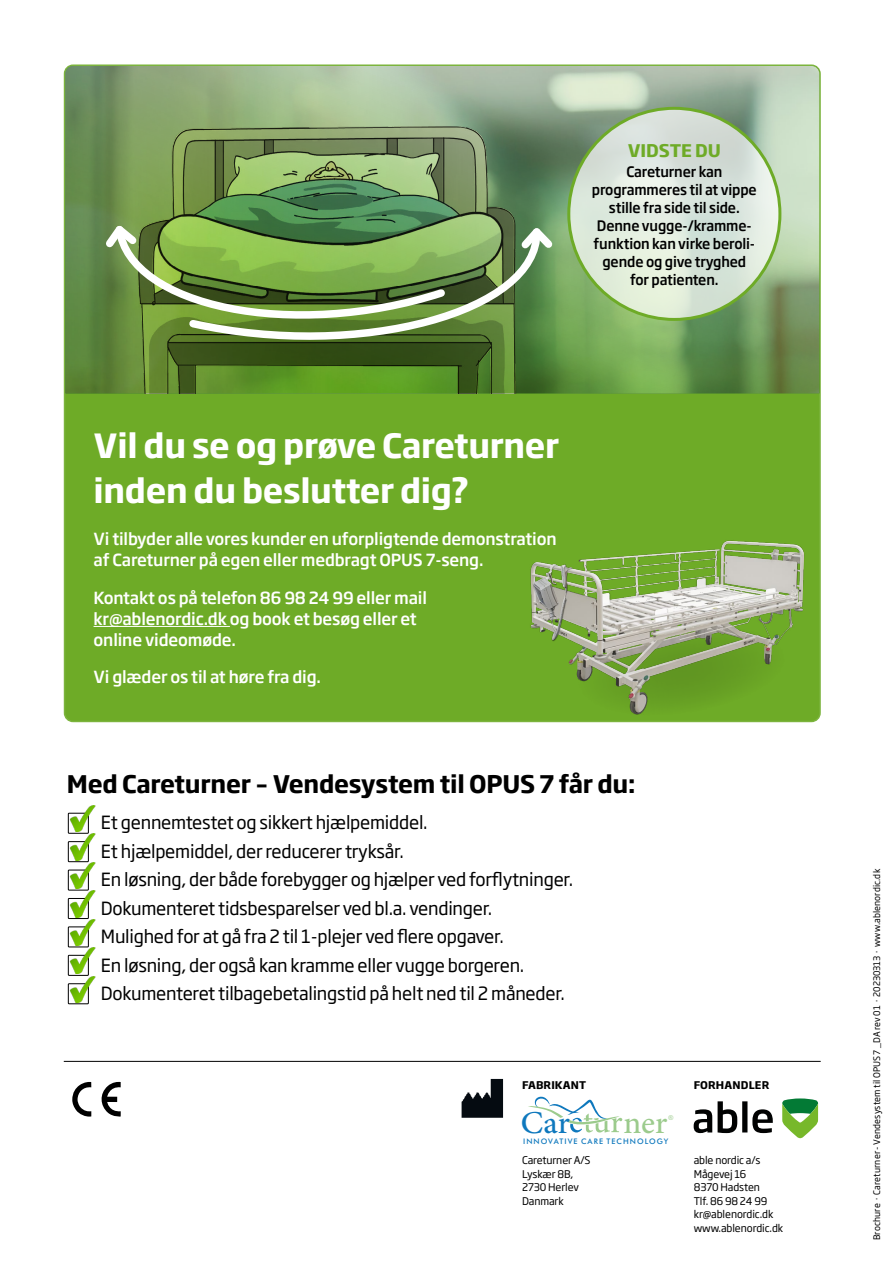
<style>
.page{position:relative;width:893px;height:1263px;background:#fff}
.page>*{position:absolute;margin:0;border:0;box-sizing:border-box;transform-origin:0 0}
.t1{font:44.7px "Adobe Arabic";color:#0e78bd}
.t2{font:700 33px/45px "Soho Gothic Pro";letter-spacing:-.01em;color:#fff}
.t3{font:700 24px "Soho Gothic Pro";letter-spacing:-.01em;color:#000}
.t4{font:18px/28.5px "Soho Gothic Pro";letter-spacing:-.015em;color:#000}
.t5{font:700 17.25px "Soho Gothic Pro";letter-spacing:-.01em;color:#6eab27}
.t6{font:500 16.5px/21px "Soho Gothic Pro";letter-spacing:-.01em;color:#fff}
.t7{font:500 14.25px/18px "Soho Gothic Pro";letter-spacing:-.01em;color:#000;text-align:center;scale:.95 1}
.t8{font:10.5px/13.5px "Soho Gothic Pro";letter-spacing:-.01em;color:#000}
.t9{font:700 10.5px "Soho Gothic Pro";letter-spacing:.015em;color:#000}
.t10{font:9px "Soho Gothic Pro";letter-spacing:.015em;color:#000;scale:.95 1}
.t11{font:500 7.65px "Futura BT";letter-spacing:.135em;color:#0e78bd}
.t12{font:6.6px "Arial";color:#9ccb8d}
.s1{color:#9ccb8d}
</style>
<div class="page">
<svg style="left:72px;top:1082px;width:19px;height:34px"></svg>
<svg style="left:101px;top:1082px;width:20px;height:34px"></svg>
<img style="left:461px;top:1078px;width:43px;height:40px">
<svg style="left:694px;top:1101px;width:79px;height:32px"></svg>
<svg style="left:782px;top:1098px;width:36px;height:40px"></svg>
<svg style="left:528px;top:1096px;width:94px;height:36px"></svg>
<div style="left:68px;top:813px;width:21px;height:21px;border:1px solid #000"></div>
<div style="left:68px;top:841px;width:21px;height:21px;border:1px solid #000"></div>
<div style="left:68px;top:870px;width:21px;height:20px;border:1px solid #000"></div>
<div style="left:68px;top:898px;width:21px;height:21px;border:1px solid #000"></div>
<div style="left:68px;top:926px;width:21px;height:21px;border:1px solid #000"></div>
<div style="left:68px;top:955px;width:21px;height:21px;border:1px solid #000"></div>
<div style="left:68px;top:983px;width:21px;height:21px;border:1px solid #000"></div>
<img style="left:69px;top:805px;width:27px;height:27px">
<img style="left:69px;top:834px;width:27px;height:26px">
<img style="left:69px;top:862px;width:27px;height:26px">
<img style="left:69px;top:891px;width:27px;height:26px">
<img style="left:69px;top:919px;width:27px;height:26px">
<img style="left:69px;top:947px;width:27px;height:27px">
<img style="left:69px;top:976px;width:27px;height:26px">
<div style="left:65px;top:65px;width:755px;height:656px;background:#6eab27;border-radius:9px"></div>
<img style="left:65px;top:66px;width:755px;height:327px">
<svg style="left:99px;top:219px;width:352px;height:122px"></svg>
<svg style="left:184px;top:224px;width:360px;height:136px"></svg>
<svg style="left:515px;top:189px;width:49px;height:97px"></svg>
<hr style="left:64px;top:1061px;width:757px;height:1px;background:#000">
<hr style="left:94px;top:626px;width:136px;height:1px;background:#fff">
<svg style="left:569px;top:108px;width:211px;height:211px;fill:#dbe6db"></svg>
<img style="left:494px;top:504px;width:327px;height:219px">
<p class="t5" style="left:628px;top:137px;width:94px">VIDSTE DU</p>
<p class="t7" style="left:592px;top:162px;width:175px">Careturner kan programmeres til at vippe stille fra side til side.<br>Denne vugge-/kramme&shy;funktion kan virke beroli&shy;gende og give tryghed for patienten.</p>
<h2 class="t2" style="left:94px;top:421px;width:467px">Vil du se og prøve Careturner inden du beslutter dig?</h2>
<p class="t6" style="left:94px;top:528px;width:465px">Vi tilbyder alle vores kunder en uforpligtende demonstration af Careturner på egen eller medbragt OPUS 7-seng.</p>
<p class="t6" style="left:94px;top:586px;width:335px">Kontakt os på telefon 86 98 24 99 eller mail kr@ablenordic.dk og book et besøg eller et online videomøde.</p>
<p class="t6" style="left:94px;top:666px;width:229px">Vi glæder os til at høre fra dig.</p>
<h3 class="t3" style="left:67px;top:765px;width:570px">Med Careturner - Vendesystem til OPUS 7 får du:</h3>
<p class="t4" style="left:101px;top:807px;width:474px">Et gennemtestet og sikkert hjælpemiddel.<br>Et hjælpemiddel, der reducerer tryksår.<br>En løsning, der både forebygger og hjælper ved forflytninger.<br>Dokumenteret tidsbesparelser ved bl.a. vendinger.<br>Mulighed for at gå fra 2 til 1-plejer ved flere opgaver.<br>En løsning, der også kan kramme eller vugge borgeren.<br>Dokumenteret tilbagebetalingstid på helt ned til 2 måneder.</p>
<p class="t9" style="left:522px;top:1076px;width:66px">FABRIKANT</p>
<h1 class="t1" style="left:521px;top:1091px;width:148px">Car <span class="s1">ner</span></h1>
<p class="t11" style="left:523px;top:1136px;width:147px">INNOVATIVE CARE TECHNOLOGY</p>
<p class="t12" style="left:668px;top:1113px;width:6px">®</p>
<p class="t8" style="left:522px;top:1153px;width:70px">Careturner A/S<br>Lyskær 8B,<br>2730 Herlev<br>Danmark</p>
<p class="t9" style="left:694px;top:1076px;width:77px">FORHANDLER</p>
<p class="t8" style="left:694px;top:1153px;width:91px">able nordic a/s<br>Mågevej 16<br>8370 Hadsten<br>Tlf. 86 98 24 99 kr@ablenordic.dk www.ablenordic.dk</p>
<p class="t10" style="left:870px;top:1240px;width:392px;rotate:-90deg">Brochure · Careturner - Vendesystem til OPUS 7 _DA rev 01 · 20230313 · www.ablenordic.dk</p>
</div>
